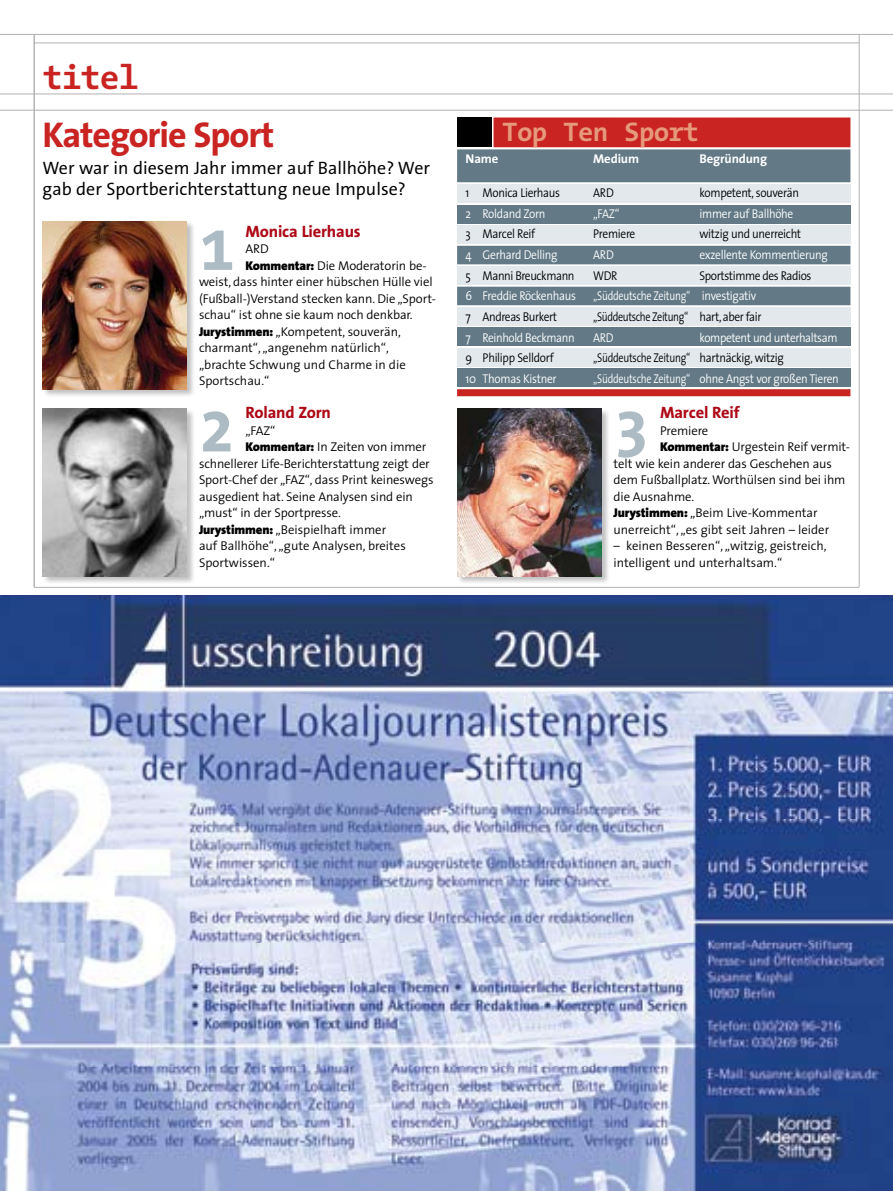
<style>
.page{position:relative;width:893px;height:1191px;background:#fff}
.page>*{position:absolute;margin:0;border:0;box-sizing:border-box;transform-origin:0 0}
.t1{font:700 65.4px "The Sans Correspondence";color:#adbcc4}
.t2{font:700 36px "The Sans Correspondence";letter-spacing:-.03em;color:#ca2422}
.t3{font:700 34.5px "The Sans Mono";letter-spacing:-.05em;color:#ca2422}
.t4{font:700 27px "The Sans Mono";letter-spacing:-.05em;color:#e59a7d}
.t5{font:18px/21px "The Sans Correspondence";color:#000}
.t6{font:700 16.5px "The Sans Correspondence";letter-spacing:-.01em;color:#ae0917}
.t7{font:300 12.75px/16.5px "The Sans";letter-spacing:-.01em;color:#000}
.t8{font:300 12.75px "The Sans";letter-spacing:-.025em;color:#fff;scale:.9 1}
.t9{font:300 12.75px "The Sans";letter-spacing:-.01em;color:#000;scale:.9 1}
.t10{font:300 12.75px "The Sans";letter-spacing:-.025em;color:#fff;scale:.8 1}
.t11{font:300 12.75px "The Sans";letter-spacing:-.035em;color:#000;scale:.9 1}
.t12{font:300 12.75px "The Sans";letter-spacing:-.01em;color:#000;scale:.8 1}
.t13{font:300 12.75px "The Sans";letter-spacing:-.035em;color:#000;scale:.8 1}
.t14{font:700 12.75px "The Sans";letter-spacing:-.01em;color:#fff}
.s1{font-weight:900}
</style>
<div class="page">
<img style="left:0;top:595px;width:893px;height:596px">
<hr style="left:0;top:110px;width:893px;height:1px;background:#b1b2b4">
<hr style="left:34px;top:587px;width:825px;height:1px;background:#b1b2b4">
<hr style="left:0;top:94px;width:893px;height:1px;background:#b1b2b4">
<hr style="left:34px;top:43px;width:825px;height:1px;background:#b1b2b4">
<hr style="left:0;top:34px;width:893px;height:1px;background:#b1b2b4">
<hr style="left:859px;top:34px;width:1px;height:553px;background:#b1b2b4">
<hr style="left:34px;top:34px;width:1px;height:553px;background:#b1b2b4">
<div style="left:457px;top:117px;width:34px;height:30px;background:#000"></div>
<div style="left:493px;top:117px;width:357px;height:30px;background:#ca2422"></div>
<div style="left:457px;top:389px;width:393px;height:7px;background:#ca2422"></div>
<div style="left:457px;top:149px;width:393px;height:33px;background:#637985"></div>
<div style="left:457px;top:205px;width:393px;height:18px;background:#637985"></div>
<div style="left:457px;top:184px;width:393px;height:19px;background:#e2e8ec"></div>
<div style="left:457px;top:225px;width:393px;height:19px;background:#e2e8ec"></div>
<div style="left:457px;top:266px;width:393px;height:19px;background:#e2e8ec"></div>
<div style="left:457px;top:246px;width:393px;height:18px;background:#637985"></div>
<div style="left:457px;top:327px;width:393px;height:19px;background:#637985"></div>
<div style="left:457px;top:307px;width:393px;height:19px;background:#e2e8ec"></div>
<div style="left:457px;top:287px;width:393px;height:18px;background:#637985"></div>
<div style="left:457px;top:368px;width:393px;height:19px;background:#637985"></div>
<div style="left:457px;top:348px;width:393px;height:18px;background:#e2e8ec"></div>
<div style="left:41px;top:220px;width:156px;height:178px;background:#000;opacity:.25"></div>
<img style="left:43px;top:221px;width:144px;height:168px">
<div style="left:41px;top:407px;width:156px;height:179px;background:#000;opacity:.25"></div>
<img style="left:43px;top:408px;width:144px;height:168px">
<div style="left:456px;top:407px;width:155px;height:179px;background:#000;opacity:.25"></div>
<img style="left:457px;top:408px;width:144px;height:168px">
<h3 class="t3" style="left:43px;top:58px;width:98px">titel</h3>
<h2 class="t2" style="left:43px;top:115px;width:233px">Kategorie Sport</h2>
<h3 class="t5" style="left:43px;top:158px;width:389px">Wer war in diesem Jahr immer auf Ballhöhe? Wer gab der Sportberichterstattung neue Impulse?</h3>
<h1 class="t1" style="left:199px;top:212px;width:37px">1</h1>
<p class="t6" style="left:245px;top:222px;width:117px">Monica Lierhaus</p>
<p class="t7" style="left:245px;top:240px;width:25px">ARD</p>
<p class="t7" style="left:245px;top:257px;width:183px"><span class="s1">Kommentar:</span> Die Moderatorin be-</p>
<p class="t7" style="left:199px;top:273px;width:235px">weist, dass hinter einer hübschen Hülle viel</p>
<p class="t7" style="left:199px;top:290px;width:238px">(Fußball-)Verstand stecken kann. Die „Sport-</p>
<p class="t7" style="left:199px;top:306px;width:215px">schau“ ist ohne sie kaum noch denkbar.</p>
<p class="t7" style="left:199px;top:323px;width:203px"><span class="s1">Jurystimmen:</span> „Kompetent, souverän,</p>
<p class="t7" style="left:199px;top:339px;width:191px">charmant“, „angenehm natürlich“,</p>
<p class="t7" style="left:199px;top:356px;width:208px">„brachte Schwung und Charme in die</p>
<p class="t7" style="left:199px;top:372px;width:72px">Sportschau.“</p>
<h1 class="t1" style="left:199px;top:393px;width:37px">2</h1>
<p class="t6" style="left:245px;top:404px;width:87px">Roland Zorn</p>
<p class="t7" style="left:245px;top:422px;width:31px">„FAZ“</p>
<p class="t7" style="left:245px;top:438px;width:182px"><span class="s1">Kommentar:</span> In Zeiten von immer</p>
<p class="t7" style="left:199px;top:455px;width:232px">schnellerer Life-Berichterstattung zeigt der</p>
<p class="t7" style="left:199px;top:471px;width:236px">Sport-Chef der „FAZ“, dass Print keineswegs</p>
<p class="t7" style="left:199px;top:488px;width:215px">ausgedient hat. Seine Analysen sind ein</p>
<p class="t7" style="left:199px;top:504px;width:143px">„must“ in der Sportpresse.</p>
<p class="t7" style="left:199px;top:521px;width:189px"><span class="s1">Jurystimmen:</span> „Beispielhaft immer</p>
<p class="t7" style="left:199px;top:537px;width:208px">auf Ballhöhe“, „gute Analysen, breites</p>
<p class="t7" style="left:199px;top:554px;width:78px">Sportwissen.“</p>
<h3 class="t4" style="left:502px;top:116px;width:199px">Top Ten Sport</h3>
<p class="t14" style="left:466px;top:148px;width:34px">Name</p>
<p class="t14" style="left:593px;top:148px;width:81px">Medium B</p>
<p class="t14" style="left:707px;top:148px;width:62px">egründung</p>
<p class="t9" style="left:466px;top:182px;width:107px">1 Monica Lierhaus</p>
<p class="t9" style="left:593px;top:182px;width:25px">ARD</p>
<p class="t9" style="left:699px;top:182px;width:112px">kompetent, souverän</p>
<p class="t8" style="left:466px;top:203px;width:90px">2 Roldand Zorn</p>
<p class="t8" style="left:593px;top:203px;width:31px">„FAZ“</p>
<p class="t8" style="left:699px;top:203px;width:106px">immer auf Ballhöhe</p>
<p class="t9" style="left:466px;top:223px;width:79px">3 Marcel Reif</p>
<p class="t9" style="left:593px;top:223px;width:48px">Premiere</p>
<p class="t9" style="left:699px;top:223px;width:114px">witzig und unerreicht</p>
<p class="t8" style="left:466px;top:244px;width:104px">4 Gerhard Delling</p>
<p class="t8" style="left:593px;top:244px;width:25px">ARD</p>
<p class="t8" style="left:699px;top:244px;width:144px">exzellente Kommentierung</p>
<p class="t11" style="left:466px;top:265px;width:122px">5 Manni Breuckmann</p>
<p class="t9" style="left:593px;top:265px;width:28px">WDR</p>
<p class="t11" style="left:699px;top:265px;width:126px">Sportstimme des Radios</p>
<p class="t8" style="left:466px;top:285px;width:124px">6 Freddie Röckenhaus</p>
<p class="t10" style="left:593px;top:285px;width:205px">„Süddeutsche Zeitung“ investigativ</p>
<p class="t11" style="left:466px;top:306px;width:103px">7 Andreas Burkert</p>
<p class="t13" style="left:593px;top:306px;width:212px">„Süddeutsche Zeitung“ hart, aber fair</p>
<p class="t8" style="left:466px;top:327px;width:123px">7 Reinhold Beckmann</p>
<p class="t8" style="left:593px;top:327px;width:24px">ARD</p>
<p class="t8" style="left:699px;top:327px;width:155px">kompetent und unterhaltsam</p>
<p class="t9" style="left:466px;top:347px;width:99px">9 Philipp Selldorf</p>
<p class="t12" style="left:593px;top:347px;width:240px">„Süddeutsche Zeitung“ hartnäckig, witzig</p>
<p class="t8" style="left:466px;top:368px;width:103px">10 Thomas Kistner</p>
<p class="t10" style="left:593px;top:368px;width:309px">„Süddeutsche Zeitung“ ohne Angst vor großen Tieren</p>
<h1 class="t1" style="left:614px;top:393px;width:37px">3</h1>
<p class="t6" style="left:660px;top:404px;width:81px">Marcel Reif</p>
<p class="t7" style="left:660px;top:422px;width:50px">Premiere</p>
<p class="t7" style="left:660px;top:438px;width:192px"><span class="s1">Kommentar:</span> Urgestein Reif vermit-</p>
<p class="t7" style="left:614px;top:455px;width:220px">telt wie kein anderer das Geschehen aus</p>
<p class="t7" style="left:614px;top:471px;width:233px">dem Fußballplatz. Worthülsen sind bei ihm</p>
<p class="t7" style="left:614px;top:488px;width:82px">die Ausnahme.</p>
<p class="t7" style="left:614px;top:504px;width:206px"><span class="s1">Jurystimmen:</span> „Beim Live-Kommentar</p>
<p class="t7" style="left:614px;top:521px;width:217px">unerreicht“, „es gibt seit Jahren – leider</p>
<p class="t7" style="left:614px;top:537px;width:214px">– keinen Besseren“, „witzig, geistreich, intelligent und unterhaltsam.“</p>
</div>
